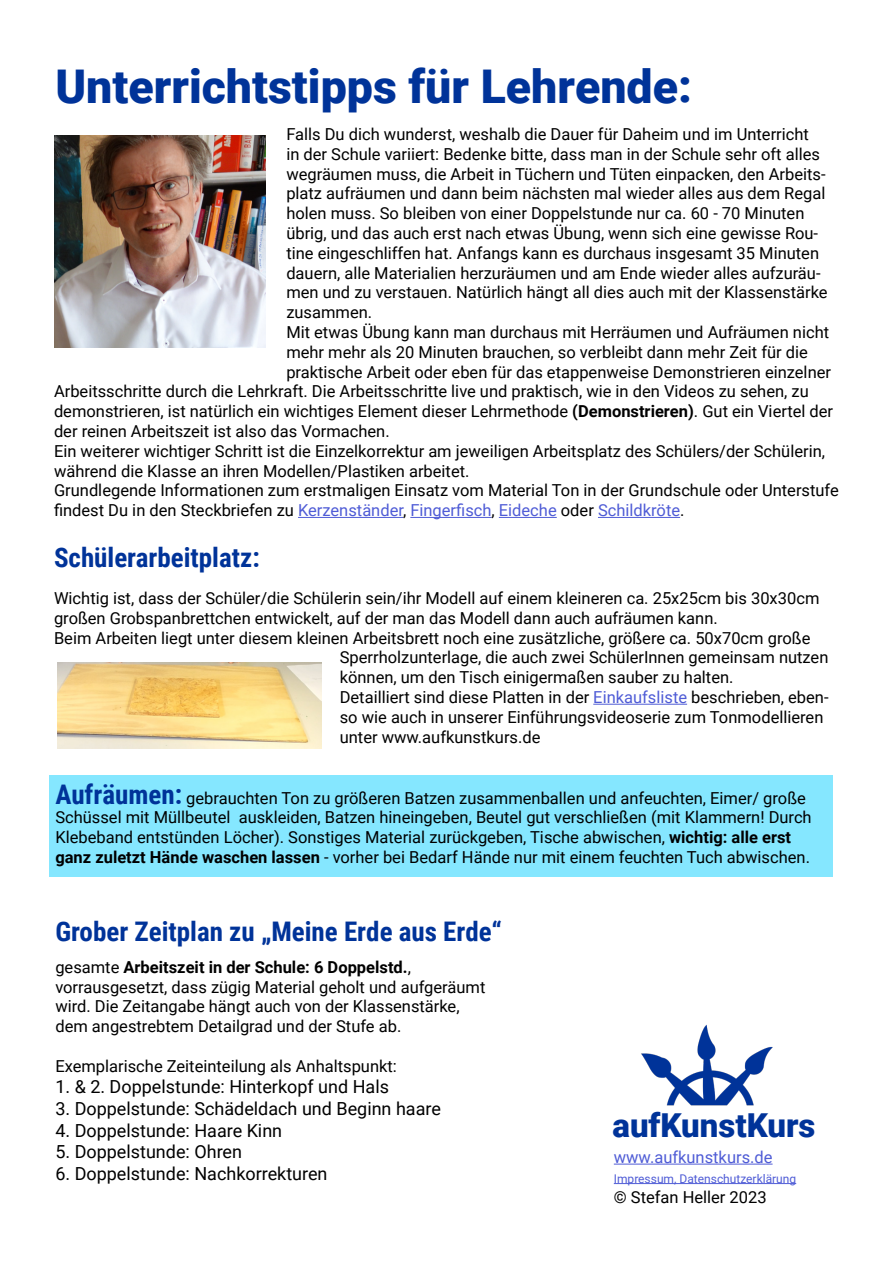
<style>
.page{position:relative;width:893px;height:1263px;background:#fff}
.page>*{position:absolute;margin:0;border:0;box-sizing:border-box;transform-origin:0 0}
.t1{font:900 46.5px "Roboto";color:#039}
.t2{font:900 33px "Roboto";color:#039}
.t3{font:700 27px "Roboto Condensed";color:#039}
.t4{font:18px "Roboto";color:#000}
.t5{font:16.5px/19.8px "Roboto";color:#000}
.t6{font:16.5px "Roboto";color:#4f5cd6}
.t7{font:12px "Roboto";color:#4f5cd6}
.s1{font-weight:700}
.s2{color:#000}
.s3{color:#4f5cd6}
.s4{font-family:"Roboto Condensed";font-weight:700;font-size:27px;color:#039}
</style>
<div class="page">
<img style="left:54px;top:136px;width:211px;height:212px">
<hr style="left:298px;top:517px;width:105px;height:1px;background:#4f5cd6">
<hr style="left:410px;top:517px;width:81px;height:1px;background:#4f5cd6">
<hr style="left:499px;top:517px;width:58px;height:1px;background:#4f5cd6">
<hr style="left:598px;top:517px;width:82px;height:1px;background:#4f5cd6">
<div style="left:49px;top:775px;width:784px;height:101px;background:#85e7ff"></div>
<hr style="left:614px;top:1164px;width:159px;height:1px;background:#4f5cd6">
<hr style="left:614px;top:1183px;width:182px;height:1px;background:#4f5cd6">
<img style="left:58px;top:662px;width:264px;height:86px">
<img style="left:641px;top:1024px;width:132px;height:82px">
<hr style="left:593px;top:704px;width:94px;height:1px;background:#4f5cd6">
<h1 class="t1" style="left:55px;top:54px;width:638px">Unterrichtstipps für Lehrende:</h1>
<p class="t5" style="left:286px;top:124px;width:524px">Falls Du dich wunderst, weshalb die Dauer für Daheim und im Unterricht</p>
<p class="t5" style="left:286px;top:143px;width:535px">in der Schule variiert: Bedenke bitte, dass man in der Schule sehr oft alles</p>
<p class="t5" style="left:286px;top:163px;width:541px">wegräumen muss, die Arbeit in Tüchern und Tüten einpacken, den Arbeits-</p>
<p class="t5" style="left:286px;top:183px;width:540px">platz aufräumen und dann beim nächsten mal wieder alles aus dem Regal</p>
<p class="t5" style="left:286px;top:203px;width:520px">holen muss. So bleiben von einer Doppelstunde nur ca. 60 - 70 Minuten</p>
<p class="t5" style="left:286px;top:223px;width:533px">übrig, und das auch erst nach etwas Übung, wenn sich eine gewisse Rou-</p>
<p class="t5" style="left:286px;top:242px;width:534px">tine eingeschliffen hat. Anfangs kann es durchaus insgesamt 35 Minuten</p>
<p class="t5" style="left:286px;top:262px;width:536px">dauern, alle Materialien herzuräumen und am Ende wieder alles aufzuräu-</p>
<p class="t5" style="left:286px;top:282px;width:543px">men und zu verstauen. Natürlich hängt all dies auch mit der Klassenstärke</p>
<p class="t5" style="left:286px;top:302px;width:87px">zusammen.</p>
<p class="t5" style="left:286px;top:322px;width:544px">Mit etwas Übung kann man durchaus mit Herräumen und Aufräumen nicht</p>
<p class="t5" style="left:286px;top:341px;width:523px">mehr mehr als 20 Minuten brauchen, so verbleibt dann mehr Zeit für die</p>
<p class="t5" style="left:286px;top:361px;width:546px">praktische Arbeit oder eben für das etappenweise Demonstrieren einzelner</p>
<p class="t5" style="left:54px;top:381px;width:756px">Arbeitsschritte durch die Lehrkraft. Die Arbeitsschritte live und praktisch, wie in den Videos zu sehen, zu</p>
<p class="t5" style="left:54px;top:401px;width:781px">demonstrieren, ist natürlich ein wichtiges Element dieser Lehrmethode <span class="s1">(Demonstrieren)</span>. Gut ein Viertel der</p>
<p class="t5" style="left:54px;top:421px;width:337px">der reinen Arbeitszeit ist also das Vormachen.</p>
<p class="t5" style="left:54px;top:440px;width:772px">Ein weiterer wichtiger Schritt ist die Einzelkorrektur am jeweiligen Arbeitsplatz des Schülers/der Schülerin,</p>
<p class="t5" style="left:54px;top:460px;width:417px">während die Klasse an ihren Modellen/Plastiken arbeitet.</p>
<p class="t5" style="left:54px;top:480px;width:786px">Grundlegende Informationen zum erstmaligen Einsatz vom Material Ton in der Grundschule oder Unterstufe</p>
<p class="t6" style="left:54px;top:499px;width:632px"><span class="s2">findest Du in den Steckbriefen zu</span> Kerzenständer<span class="s2">,</span> Fingerfisch<span class="s2">,</span> Eideche <span class="s2">oder</span> Schildkröte<span class="s2">.</span></p>
<h3 class="t3" style="left:54px;top:538px;width:207px">Schülerarbeitplatz:</h3>
<p class="t5" style="left:54px;top:588px;width:767px">Wichtig ist, dass der Schüler/die Schülerin sein/ihr Modell auf einem kleineren ca. 25x25cm bis 30x30cm</p>
<p class="t5" style="left:54px;top:607px;width:665px">großen Grobspanbrettchen entwickelt, auf der man das Modell dann auch aufräumen kann.</p>
<p class="t5" style="left:54px;top:627px;width:758px">Beim Arbeiten liegt unter diesem kleinen Arbeitsbrett noch eine zusätzliche, größere ca. 50x70cm große</p>
<p class="t5" style="left:340px;top:647px;width:490px">Sperrholzunterlage, die auch zwei SchülerInnen gemeinsam nutzen</p>
<p class="t5" style="left:340px;top:667px;width:395px">können, um den Tisch einigermaßen sauber zu halten.</p>
<p class="t5" style="left:340px;top:687px;width:490px">Detailliert sind diese Platten in der <span class="s3">Einkaufsliste</span> beschrieben, eben-</p>
<p class="t5" style="left:340px;top:706px;width:485px">so wie auch in unserer Einführungsvideoserie zum Tonmodellieren</p>
<p class="t5" style="left:340px;top:726px;width:202px">unter www.aufkunstkurs.de</p>
<p class="t5" style="left:55px;top:787px;width:758px"><span class="s4">Aufräumen:</span> gebrauchten Ton zu größeren Batzen zusammenballen und anfeuchten, Eimer/ große Schüssel mit Müllbeutel auskleiden, Batzen hineingeben, Beutel gut verschließen (mit Klammern! Durch Klebeband entstünden Löcher). Sonstiges Material zurückgeben, Tische abwischen, <span class="s1">wichtig: alle erst ganz zuletzt Hände waschen lassen</span> - vorher bei Bedarf Hände nur mit einem feuchten Tuch abwischen.</p>
<h3 class="t3" style="left:55px;top:913px;width:448px">Grober Zeitplan zu „Meine Erde aus Erde“</h3>
<p class="t5" style="left:55px;top:956px;width:432px">gesamte <span class="s1">Arbeitszeit in der Schule: 6 Doppelstd.</span>, vorrausgesetzt, dass zügig Material geholt und aufgeräumt wird. Die Zeitangabe hängt auch von der Klassenstärke, dem angestrebtem Detailgrad und der Stufe ab.</p>
<p class="t5" style="left:55px;top:1055px;width:343px">Exemplarische Zeiteinteilung als Anhaltspunkt:</p>
<p class="t4" style="left:55px;top:1074px;width:335px">1. &amp; 2. Doppelstunde: Hinterkopf und Hals</p>
<p class="t4" style="left:55px;top:1096px;width:387px">3. Doppelstunde: Schädeldach und Beginn haare</p>
<p class="t4" style="left:55px;top:1118px;width:228px">4. Doppelstunde: Haare Kinn</p>
<p class="t4" style="left:55px;top:1139px;width:188px">5. Doppelstunde: Ohren</p>
<p class="t4" style="left:55px;top:1161px;width:274px">6. Doppelstunde: Nachkorrekturen</p>
<h2 class="t2" style="left:612px;top:1102px;width:205px">aufKunstKurs</h2>
<p class="t6" style="left:614px;top:1145px;width:160px">www.aufkunstkurs.de</p>
<p class="t7" style="left:614px;top:1170px;width:184px">Impressum, Datenschutzerklärung</p>
<p class="t5" style="left:614px;top:1186px;width:154px">© Stefan Heller 2023</p>
</div>
